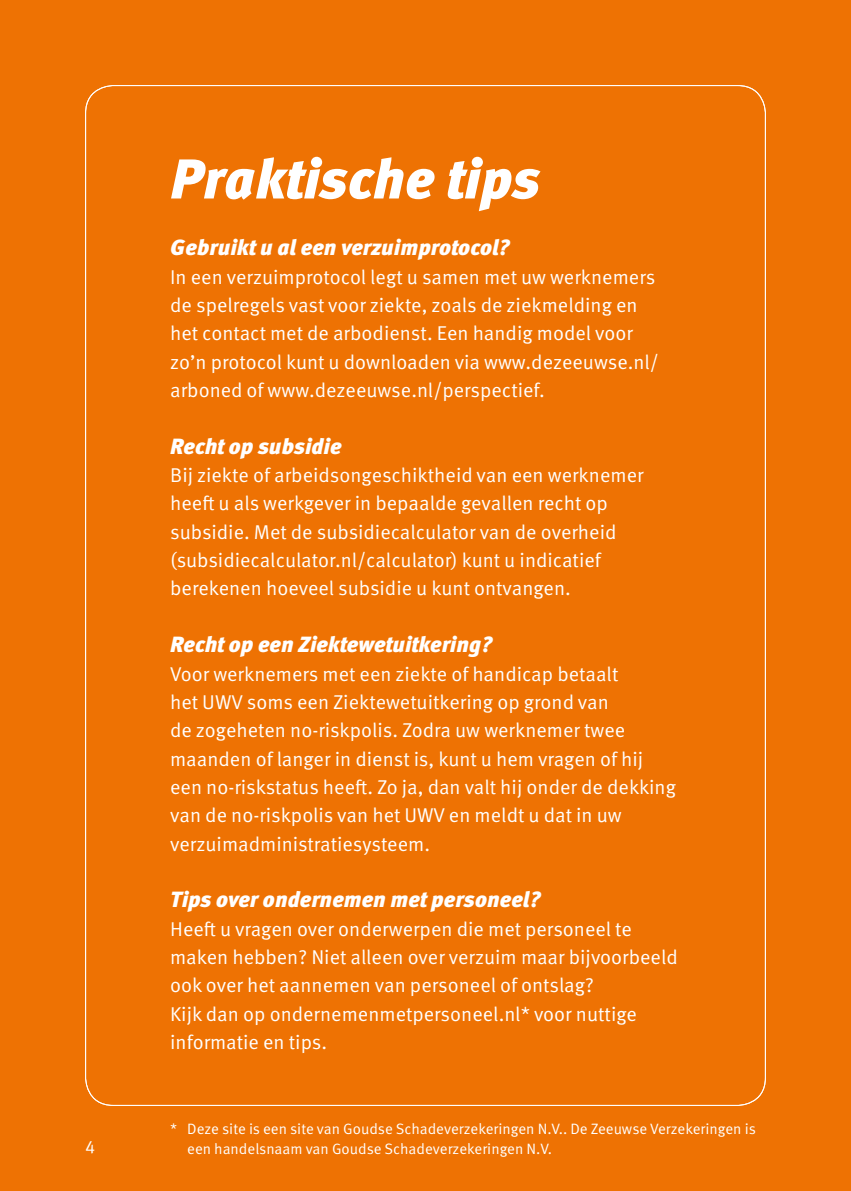
<style>
.page{position:relative;width:851px;height:1191px;background:#fff}
.page>*{position:absolute;margin:0;border:0;box-sizing:border-box;transform-origin:0 0}
.t1{font:italic 900 56px "Meta OT";color:#fff}
.t2{font:italic 900 22px "Meta OT";color:#fff}
.t3{font:20px/28.4px "Meta OT Norm";color:#fff}
.t4{font:18px "Meta OT Norm";color:#fff}
.t5{font:15px "Meta OT Norm";color:#fff}
</style>
<div class="page">
<div style="left:0;top:0;width:850px;height:1191px;background:#ee7203"></div>
<h1 class="t1" style="left:170px;top:145px;width:372px">Praktische tips</h1>
<p class="t2" style="left:170px;top:234px;width:340px">Gebruikt u al een verzuimprotocol?</p>
<p class="t3" style="left:170px;top:263px;width:490px">In een verzuimprotocol legt u samen met uw werknemers de spelregels vast voor ziekte, zoals de ziekmelding en het contact met de arbodienst. Een handig model voor zo’n protocol kunt u downloaden via www.dezeeuwse.nl/ arboned of www.dezeeuwse.nl/perspectief.</p>
<p class="t2" style="left:170px;top:433px;width:173px">Recht op subsidie</p>
<p class="t3" style="left:170px;top:461px;width:475px">Bij ziekte of arbeidsongeschiktheid van een werknemer heeft u als werkgever in bepaalde gevallen recht op subsidie. Met de subsidiecalculator van de overheid (subsidiecalculator.nl/calculator) kunt u indicatief berekenen hoeveel subsidie u kunt ontvangen.</p>
<p class="t2" style="left:170px;top:631px;width:323px">Recht op een Ziektewetuitkering?</p>
<p class="t3" style="left:170px;top:659px;width:507px">Voor werknemers met een ziekte of handicap betaalt<br>het UWV soms een Ziektewetuitkering op grond van<br>de zogeheten no-riskpolis. Zodra uw werknemer twee maanden of langer in dienst is, kunt u hem vragen of hij een no-riskstatus heeft. Zo ja, dan valt hij onder de dekking van de no-riskpolis van het UWV en meldt u dat in uw verzuimadministratiesysteem.</p>
<p class="t2" style="left:170px;top:886px;width:371px">Tips over ondernemen met personeel?</p>
<p class="t3" style="left:170px;top:915px;width:509px">Heeft u vragen over onderwerpen die met personeel te maken hebben? Niet alleen over verzuim maar bijvoorbeeld ook over het aannemen van personeel of ontslag?<br>Kijk dan op ondernemenmetpersoneel.nl* voor nuttige informatie en tips.</p>
<p class="t5" style="left:170px;top:1120px;width:587px">* Deze site is een site van Goudse Schadeverzekeringen N.V.. De Zeeuwse Verzekeringen is</p>
<p class="t4" style="left:85px;top:1135px;width:12px">4</p>
<p class="t5" style="left:187px;top:1140px;width:366px">een handelsnaam van Goudse Schadeverzekeringen N.V.</p>
</div>
